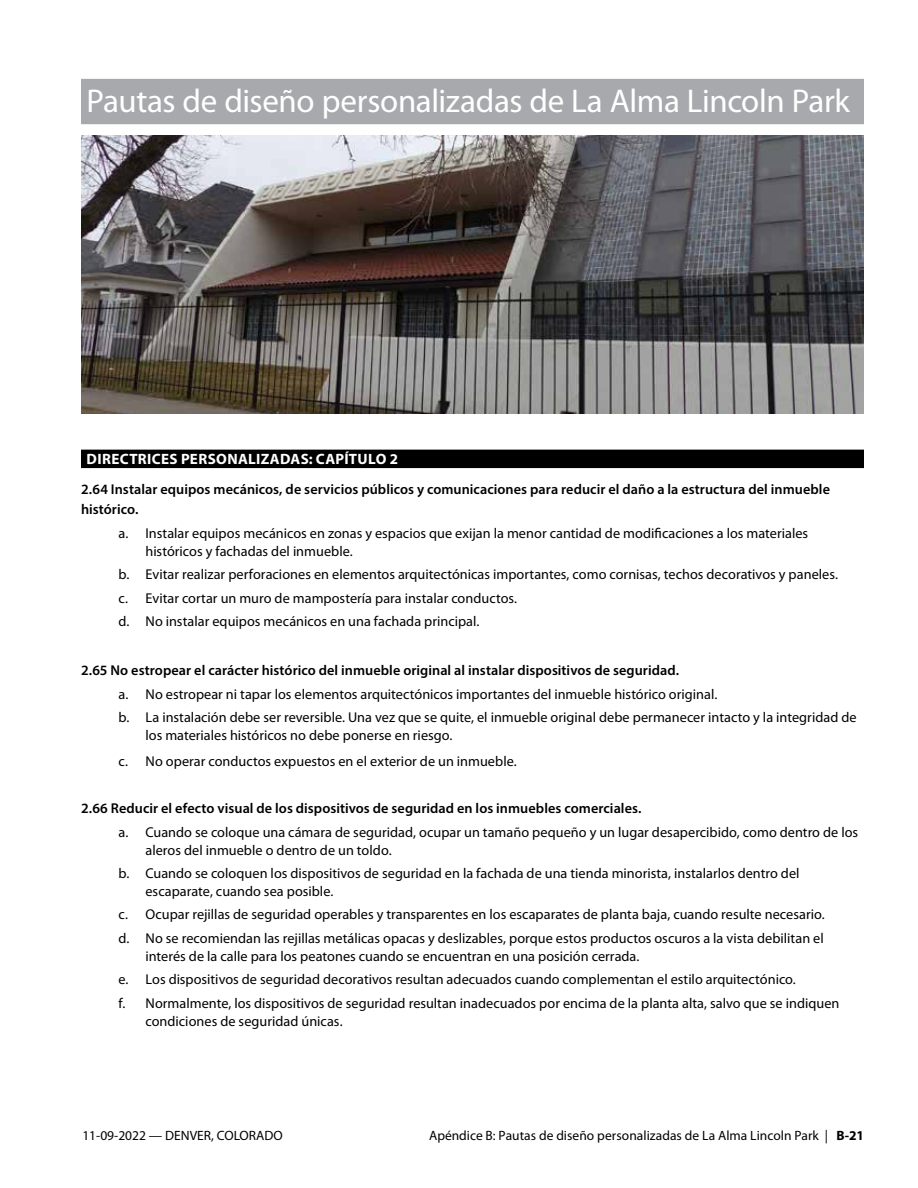
<style>
.page{position:relative;width:918px;height:1188px;background:#fff}
.page>*{position:absolute;margin:0;border:0;box-sizing:border-box;transform-origin:0 0}
.Head_1_-_Page_Titles{font:33px "Myriad Pro";letter-spacing:-.01em;color:#fff}
.Head_4_-_black_bar{font:700 15px "Myriad Pro";letter-spacing:.025em;color:#fff}
.la_alma_guidlene_bul{font:14.25px/18px "Myriad Pro";color:#000}
.la_Alma_guideline{font:600 14.25px/20.2px "Myriad Pro";letter-spacing:.005em;color:#000}
.t1{font:13.5px "Myriad Pro";color:#000}
.s1{font-weight:700}
</style>
<div class="page">
<div style="left:81px;top:450px;width:783px;height:18px;background:#000"></div>
<div style="left:81px;top:79px;width:783px;height:45px;background:#a7a9ac"></div>
<img style="left:81px;top:135px;width:783px;height:279px">
<h1 class="Head_1_-_Page_Titles" style="left:86px;top:80px;width:765px">Pautas de diseño personalizadas de La Alma Lincoln Park</h1>
<p class="Head_4_-_black_bar" style="left:87px;top:449px;width:313px">DIRECTRICES PERSONALIZADAS: CAPÍTULO 2</p>
<p class="la_Alma_guideline" style="left:81px;top:479px;width:751px">2.64 Instalar equipos mecánicos, de servicios públicos y comunicaciones para reducir el daño a la estructura del inmueble histórico.</p>
<p class="la_alma_guidlene_bul" style="left:146px;top:524px;width:664px;text-indent:-27px">a. Instalar equipos mecánicos en zonas y espacios que exijan la menor cantidad de modificaciones a los materiales históricos y fachadas del inmueble.</p>
<p class="la_alma_guidlene_bul" style="left:119px;top:565px;width:721px">b. Evitar realizar perforaciones en elementos arquitectónicas importantes, como cornisas, techos decorativos y paneles.</p>
<p class="la_alma_guidlene_bul" style="left:119px;top:589px;width:400px">c. Evitar cortar un muro de mampostería para instalar conductos.</p>
<p class="la_alma_guidlene_bul" style="left:119px;top:612px;width:363px">d. No instalar equipos mecánicos en una fachada principal.</p>
<p class="la_Alma_guideline" style="left:81px;top:660px;width:600px">2.65 No estropear el carácter histórico del inmueble original al instalar dispositivos de seguridad.</p>
<p class="la_alma_guidlene_bul" style="left:119px;top:685px;width:600px">a. No estropear ni tapar los elementos arquitectónicos importantes del inmueble histórico original.</p>
<p class="la_alma_guidlene_bul" style="left:146px;top:708px;width:713px;text-indent:-27px">b. La instalación debe ser reversible. Una vez que se quite, el inmueble original debe permanecer intacto y la integridad de los materiales históricos no debe ponerse en riesgo.</p>
<p class="la_alma_guidlene_bul" style="left:119px;top:752px;width:400px">c. No operar conductos expuestos en el exterior de un inmueble.</p>
<p class="la_Alma_guideline" style="left:81px;top:798px;width:562px">2.66 Reducir el efecto visual de los dispositivos de seguridad en los inmuebles comerciales.</p>
<p class="la_alma_guidlene_bul" style="left:146px;top:823px;width:714px;text-indent:-27px">a. Cuando se coloque una cámara de seguridad, ocupar un tamaño pequeño y un lugar desapercibido, como dentro de los aleros del inmueble o dentro de un toldo.</p>
<p class="la_alma_guidlene_bul" style="left:146px;top:864px;width:656px;text-indent:-27px">b. Cuando se coloquen los dispositivos de seguridad en la fachada de una tienda minorista, instalarlos dentro del escaparate, cuando sea posible.</p>
<p class="la_alma_guidlene_bul" style="left:119px;top:905px;width:708px">c. Ocupar rejillas de seguridad operables y transparentes en los escaparates de planta baja, cuando resulte necesario.</p>
<p class="la_alma_guidlene_bul" style="left:146px;top:929px;width:680px;text-indent:-27px">d. No se recomiendan las rejillas metálicas opacas y deslizables, porque estos productos oscuros a la vista debilitan el interés de la calle para los peatones cuando se encuentran en una posición cerrada.</p>
<p class="la_alma_guidlene_bul" style="left:119px;top:970px;width:679px">e. Los dispositivos de seguridad decorativos resultan adecuados cuando complementan el estilo arquitectónico.</p>
<p class="la_alma_guidlene_bul" style="left:146px;top:994px;width:695px;text-indent:-27px">f. Normalmente, los dispositivos de seguridad resultan inadecuados por encima de la planta alta, salvo que se indiquen condiciones de seguridad únicas.</p>
<p class="t1" style="left:82px;top:1127px;width:202px">11-09-2022 — DENVER, COLORADO</p>
<p class="t1" style="left:429px;top:1127px;width:436px">Apéndice B: Pautas de diseño personalizadas de La Alma Lincoln Park | <span class="s1">B-21</span></p>
</div>
